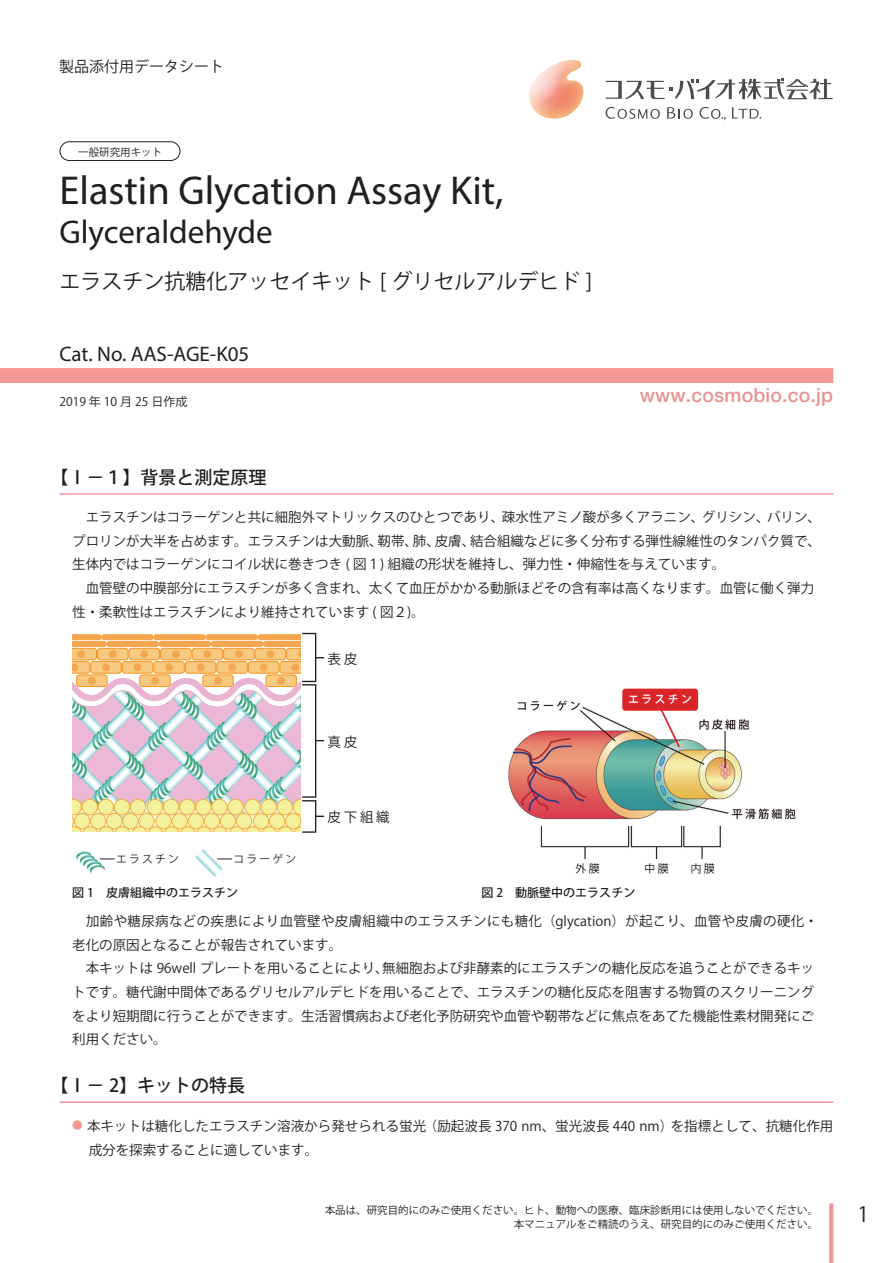
<style>
.page{position:relative;width:893px;height:1263px;background:#fff}
.page>*{position:absolute;margin:0;border:0;box-sizing:border-box;transform-origin:0 0}
.t1{font:40.5px "Myriad Pro";color:#231f20}
.t2{font:33px "Myriad Pro";color:#231f20}
.t3{font:21px "Koz Go Pro";color:#231f20}
.t4{font:21px "Myriad Pro";color:#231f20}
.t5{font:500 19.5px "Helvetica Neue";letter-spacing:.01em;color:#e99392}
.t6{font:500 18px "Koz Go Pro";color:#231f20}
.t7{font:15px "Koz Go Pro";color:#231f20}
.t8{font:13.65px "Koz Go Pro";letter-spacing:.2em;color:#231f20}
.t9{font:13.5px/23.7px "Koz Go Pro";color:#231f20}
.t10{font:500 12px "Koz Go Pro";color:#231f20}
.t11{font:12px "Koz Go Pro";color:#231f20}
.t12{font:10.95px "Koz Go Pro";letter-spacing:.2em;color:#231f20}
.t13{font:10.5px/13.5px "Koz Go Pro";color:#231f20;text-align:right}
.s1{font-size:10.5px;color:#f59795}
</style>
<div class="page">
<svg style="left:829px;top:1203px;width:4px;height:60px"></svg>
<div style="left:60px;top:142px;width:120px;height:19px;border:1px solid #231f20;border-radius:9px"></div>
<div style="left:0;top:368px;width:833px;height:15px;background:#f59795"></div>
<img style="left:529px;top:60px;width:55px;height:59px">
<svg style="left:606px;top:79px;width:227px;height:21px"></svg>
<svg style="left:606px;top:107px;width:54px;height:12px"></svg>
<svg style="left:667px;top:107px;width:26px;height:12px"></svg>
<svg style="left:699px;top:107px;width:27px;height:13px"></svg>
<svg style="left:732px;top:107px;width:29px;height:12px"></svg>
<hr style="left:60px;top:493px;width:773px;height:2px;background:#f59795">
<hr style="left:60px;top:1101px;width:773px;height:2px;background:#f59795">
<svg style="left:72px;top:634px;width:229px;height:197px;background:#e1ccb3"></svg>
<div style="left:301px;top:633px;width:15px;height:49px;border:1px solid #231f20"></div>
<div style="left:301px;top:684px;width:15px;height:114px;border:1px solid #231f20"></div>
<div style="left:301px;top:800px;width:15px;height:33px;border:1px solid #231f20"></div>
<svg style="left:76px;top:851px;width:39px;height:23px"></svg>
<svg style="left:195px;top:849px;width:37px;height:28px"></svg>
<img style="left:508px;top:688px;width:288px;height:186px">
<p class="t7" style="left:59px;top:57px;width:167px">製品添付用データシート</p>
<p class="t13" style="left:78px;top:145px;width:86px">一般研究用キット</p>
<h1 class="t1" style="left:60px;top:165px;width:446px">Elastin Glycation Assay Kit,</h1>
<h2 class="t2" style="left:60px;top:211px;width:215px">Glyceraldehyde</h2>
<h3 class="t3" style="left:60px;top:267px;width:534px">エラスチン抗糖化アッセイキット [ グリセルアルデヒド ]</h3>
<h3 class="t4" style="left:60px;top:341px;width:191px">Cat. No. AAS-AGE-K05</h3>
<p class="t11" style="left:60px;top:393px;width:129px">2019 年 10 月 25 日作成</p>
<h3 class="t5" style="left:640px;top:384px;width:195px">www.cosmobio.co.jp</h3>
<h3 class="t6" style="left:51px;top:465px;width:217px">【Ⅰ－１】背景と測定原理</h3>
<p class="t9" style="left:72px;top:506px;width:750px">　エラスチンはコラーゲンと共に細胞外マトリックスのひとつであり、疎水性アミノ酸が多くアラニン、グリシン、バリン、プロリンが大半を占めます。エラスチンは大動脈、靭帯、肺、皮膚、結合組織などに多く分布する弾性線維性のタンパク質で、生体内ではコラーゲンにコイル状に巻きつき ( 図１) 組織の形状を維持し、弾力性・伸縮性を与えています。<br>　血管壁の中膜部分にエラスチンが多く含まれ、太くて血圧がかかる動脈ほどその含有率は高くなります。血管に働く弾力性・柔軟性はエラスチンにより維持されています ( 図２)。</p>
<p class="t8" style="left:328px;top:650px;width:31px">表皮</p>
<p class="t8" style="left:328px;top:733px;width:31px">真皮</p>
<p class="t12" style="left:116px;top:852px;width:64px">エラスチン</p>
<p class="t12" style="left:234px;top:852px;width:64px">コラーゲン</p>
<p class="t8" style="left:328px;top:808px;width:64px">皮下組織</p>
<p class="t10" style="left:72px;top:885px;width:167px">図 1　皮膚組織中のエラスチン</p>
<p class="t10" style="left:482px;top:885px;width:155px">図 2　動脈壁中のエラスチン</p>
<p class="t9" style="left:72px;top:910px;width:747px">　加齢や糖尿病などの疾患により血管壁や皮膚組織中のエラスチンにも糖化（glycation）が起こり、血管や皮膚の硬化・老化の原因となることが報告されています。<br>　本キットは 96well プレートを用いることにより、無細胞および非酵素的にエラスチンの糖化反応を追うことができるキットです。糖代謝中間体であるグリセルアルデヒドを用いることで、エラスチンの糖化反応を阻害する物質のスクリーニングをより短期間に行うことができます。生活習慣病および老化予防研究や血管や靭帯などに焦点をあてた機能性素材開発にご利用ください。</p>
<h3 class="t6" style="left:51px;top:1073px;width:196px">【Ⅰ－ 2】キットの特長</h3>
<p class="t9" style="left:89px;top:1115px;width:746px;text-indent:-16px"><span class="s1">●</span> 本キットは糖化したエラスチン溶液から発せられる蛍光 （励起波長 370 nm、蛍光波長 440 nm）を指標として、抗糖化作用成分を探索することに適しています。</p>
<p class="t13" style="left:325px;top:1204px;width:495px">本品は、研究目的にのみご使用ください。ヒト、動物への医療、臨床診断用には使用しないでください。本マニュアルをご精読のうえ、研究目的にのみご使用ください。</p>
<h3 class="t3" style="left:857px;top:1201px;width:13px">1</h3>
</div>
